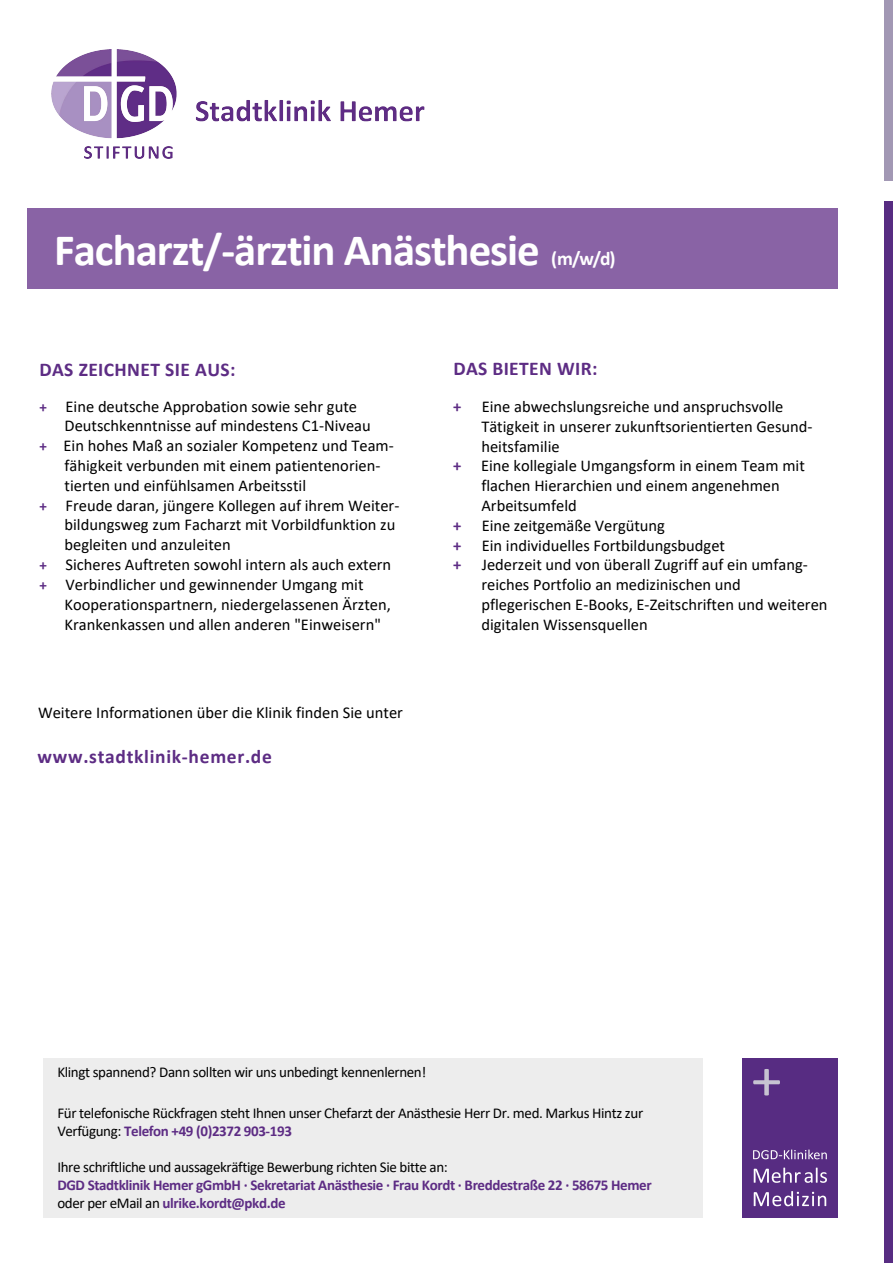
<style>
.page{position:relative;width:893px;height:1263px;background:#fff}
.page>*{position:absolute;margin:0;border:0;box-sizing:border-box;transform-origin:0 0}
.t1{font:700 45px "Calibri";letter-spacing:-.025em;color:#fff}
.t2{font:700 19.5px "Calibri";letter-spacing:.02em;color:#5d2c84}
.t3{font:700 19.5px "Calibri";color:#fff}
.t4{font:16.5px "Calibri";color:#000}
.t5{font:15px/18px "Calibri";letter-spacing:-.025em;color:#000}
.t6{font:700 15px/18px "Calibri";letter-spacing:-.025em;color:#5d2c84}
.s1{font-weight:700;font-size:15px;color:#5d2c84}
.s2{font-weight:700;color:#5d2c84}
.s3{font-weight:400;color:#000}
</style>
<div class="page">
<div style="left:884px;top:202px;width:9px;height:1061px;background:#572c82"></div>
<div style="left:884px;top:0;width:9px;height:181px;background:#a298b4"></div>
<div style="left:27px;top:208px;width:810px;height:81px;background:#8963a5"></div>
<div style="left:43px;top:1058px;width:659px;height:159px;background:#ededed"></div>
<div style="left:742px;top:1058px;width:96px;height:159px;background:#572c82"></div>
<svg style="left:753px;top:1069px;width:27px;height:26px"></svg>
<svg style="left:754px;top:1191px;width:72px;height:15px"></svg>
<svg style="left:754px;top:1167px;width:73px;height:16px"></svg>
<svg style="left:753px;top:1149px;width:74px;height:10px"></svg>
<img style="left:51px;top:49px;width:374px;height:110px">
<h1 class="t1" style="left:54px;top:218px;width:487px">Facharzt/-ärztin Anästhesie</h1>
<p class="t3" style="left:551px;top:245px;width:66px">(m/w/d)</p>
<p class="t2" style="left:39px;top:355px;width:198px">DAS ZEICHNET SIE AUS:</p>
<p class="t2" style="left:453px;top:354px;width:146px">DAS BIETEN WIR:</p>
<p class="t4" style="left:40px;top:395px;width:319px"><span class="s1">+</span> Eine deutsche Approbation sowie sehr gute</p>
<p class="t4" style="left:65px;top:414px;width:308px">Deutschkenntnisse auf mindestens C1-Niveau</p>
<p class="t4" style="left:40px;top:434px;width:356px"><span class="s1">+</span> Ein hohes Maß an sozialer Kompetenz und Team-</p>
<p class="t4" style="left:65px;top:454px;width:317px">fähigkeit verbunden mit einem patientenorien-</p>
<p class="t4" style="left:65px;top:474px;width:243px">tierten und einfühlsamen Arbeitsstil</p>
<p class="t4" style="left:40px;top:494px;width:361px"><span class="s1">+</span> Freude daran, jüngere Kollegen auf ihrem Weiter-</p>
<p class="t4" style="left:65px;top:513px;width:332px">bildungsweg zum Facharzt mit Vorbildfunktion zu</p>
<p class="t4" style="left:65px;top:533px;width:168px">begleiten und anzuleiten</p>
<p class="t4" style="left:40px;top:553px;width:353px"><span class="s1">+</span> Sicheres Auftreten sowohl intern als auch extern</p>
<p class="t4" style="left:40px;top:573px;width:325px"><span class="s1">+</span> Verbindlicher und gewinnender Umgang mit</p>
<p class="t4" style="left:65px;top:593px;width:328px">Kooperationspartnern, niedergelassenen Ärzten,</p>
<p class="t4" style="left:65px;top:612px;width:318px">Krankenkassen und allen anderen "Einweisern"</p>
<p class="t4" style="left:453px;top:395px;width:332px"><span class="s2">+</span> Eine abwechslungsreiche und anspruchsvolle</p>
<p class="t4" style="left:481px;top:415px;width:333px">Tätigkeit in unserer zukunftsorientierten Gesund-</p>
<p class="t4" style="left:481px;top:435px;width:80px">heitsfamilie</p>
<p class="t4" style="left:453px;top:454px;width:353px"><span class="s2">+</span> Eine kollegiale Umgangsform in einem Team mit</p>
<p class="t4" style="left:481px;top:474px;width:300px">flachen Hierarchien und einem angenehmen</p>
<p class="t4" style="left:481px;top:494px;width:97px">Arbeitsumfeld</p>
<p class="t4" style="left:453px;top:514px;width:213px"><span class="s2">+</span> Eine zeitgemäße Vergütung</p>
<p class="t4" style="left:453px;top:534px;width:273px"><span class="s2">+</span> Ein individuelles Fortbildungsbudget</p>
<p class="t4" style="left:453px;top:553px;width:356px"><span class="s2">+</span> Jederzeit und von überall Zugriff auf ein umfang-</p>
<p class="t4" style="left:481px;top:573px;width:261px">reiches Portfolio an medizinischen und</p>
<p class="t4" style="left:481px;top:593px;width:348px">pflegerischen E-Books, E-Zeitschriften und weiteren</p>
<p class="t4" style="left:481px;top:613px;width:168px">digitalen Wissensquellen</p>
<p class="t4" style="left:38px;top:701px;width:366px">Weitere Informationen über die Klinik finden Sie unter</p>
<p class="t2" style="left:38px;top:742px;width:236px">www.stadtklinik-hemer.de</p>
<p class="t5" style="left:57px;top:1063px;width:370px">Klingt spannend? Dann sollten wir uns unbedingt kennenlernen!</p>
<p class="t5" style="left:57px;top:1103px;width:587px">Für telefonische Rückfragen steht Ihnen unser Chefarzt der Anästhesie Herr Dr. med. Markus Hintz zur<br>Verfügung: <span class="s2">Telefon +49 (0)2372 903-193</span></p>
<p class="t5" style="left:57px;top:1157px;width:392px">Ihre schriftliche und aussagekräftige Bewerbung richten Sie bitte an:</p>
<p class="t6" style="left:57px;top:1175px;width:596px">DGD Stadtklinik Hemer gGmbH · Sekretariat Anästhesie · Frau Kordt · Breddestraße 22 · 58675 Hemer <span class="s3">oder per eMail an</span> ulrike.kordt@pkd.de</p>
</div>
